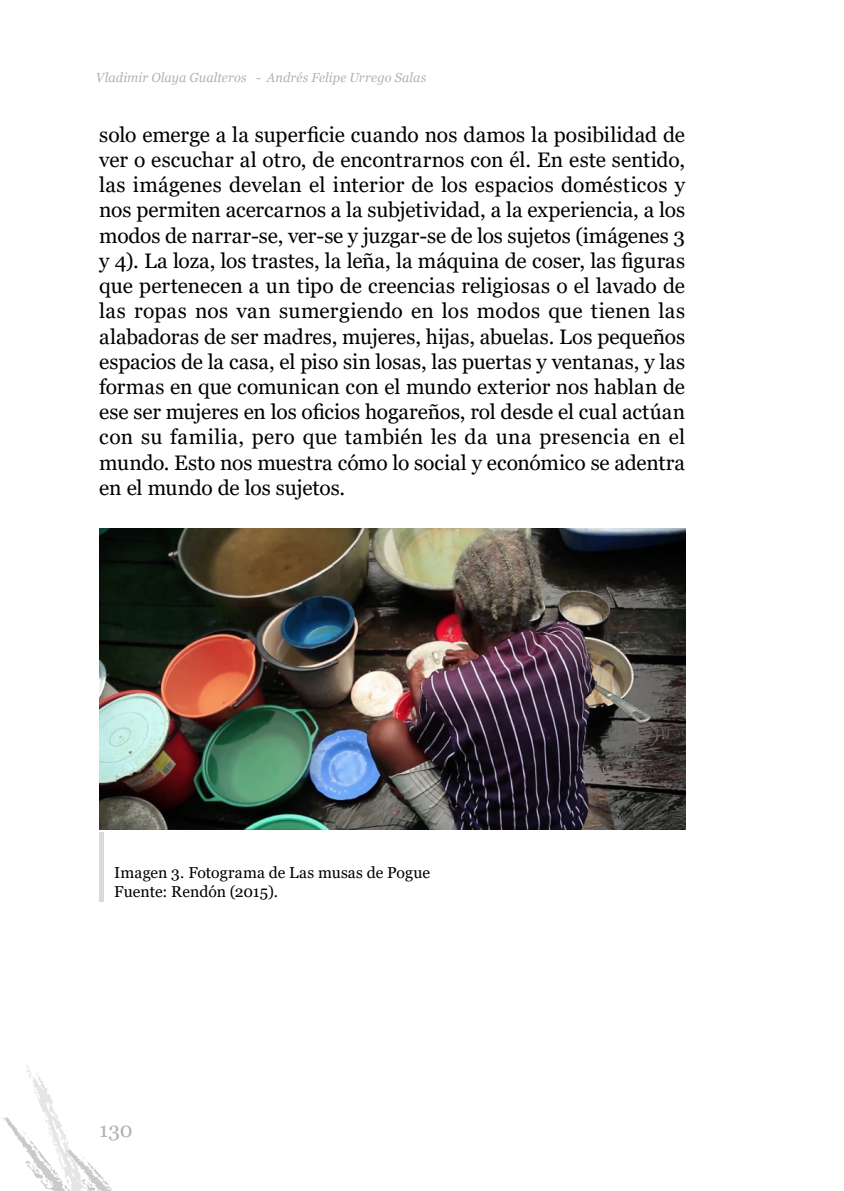
<style>
.page{position:relative;width:844px;height:1191px;background:#fff}
.page>*{position:absolute;margin:0;border:0;box-sizing:border-box;transform-origin:0 0}
.t1{font:21px/25.2px "Georgia";letter-spacing:-.01em;color:#000;text-align:justify}
.t2{font:21px "Georgia";color:#b3b2b2}
.t3{font:15.75px/18.9px "Georgia";color:#000}
.t4{font:italic 13.12px "Georgia";letter-spacing:.01em;color:#b3b2b2}
</style>
<div class="page">
<svg style="left:3px;top:1065px;width:109px;height:126px"></svg>
<img style="left:57px;top:1152px;width:39px;height:39px">
<div style="left:99px;top:832px;width:5px;height:50px;background:#dadada"></div>
<div style="left:99px;top:851px;width:5px;height:50px;background:#dadada"></div>
<img style="left:99px;top:529px;width:586px;height:300px">
<p class="t4" style="left:96px;top:69px;width:332px">Vladimir Olaya Gualteros - Andrés Felipe Urrego Salas</p>
<p class="t1" style="left:99px;top:122px;width:587px">solo emerge a la superficie cuando nos damos la posibilidad de ver o escuchar al otro, de encontrarnos con él. En este sentido, las imágenes develan el interior de los espacios domésticos y nos permiten acercarnos a la subjetividad, a la experiencia, a los modos de narrar-se, ver-se y juzgar-se de los sujetos (imágenes 3 y 4). La loza, los trastes, la leña, la máquina de coser, las figuras que pertenecen a un tipo de creencias religiosas o el lavado de las ropas nos van sumergiendo en los modos que tienen las alabadoras de ser madres, mujeres, hijas, abuelas. Los pequeños espacios de la casa, el piso sin losas, las puertas y ventanas, y las formas en que comunican con el mundo exterior nos hablan de ese ser mujeres en los oficios hogareños, rol desde el cual actúan con su familia, pero que también les da una presencia en el mundo. Esto nos muestra cómo lo social y económico se adentra en el mundo de los sujetos.</p>
<p class="t3" style="left:114px;top:863px;width:317px">Imagen 3. Fotograma de Las musas de Pogue<br>Fuente: Rendón (2015).</p>
<p class="t2" style="left:99px;top:1116px;width:35px">130</p>
</div>
